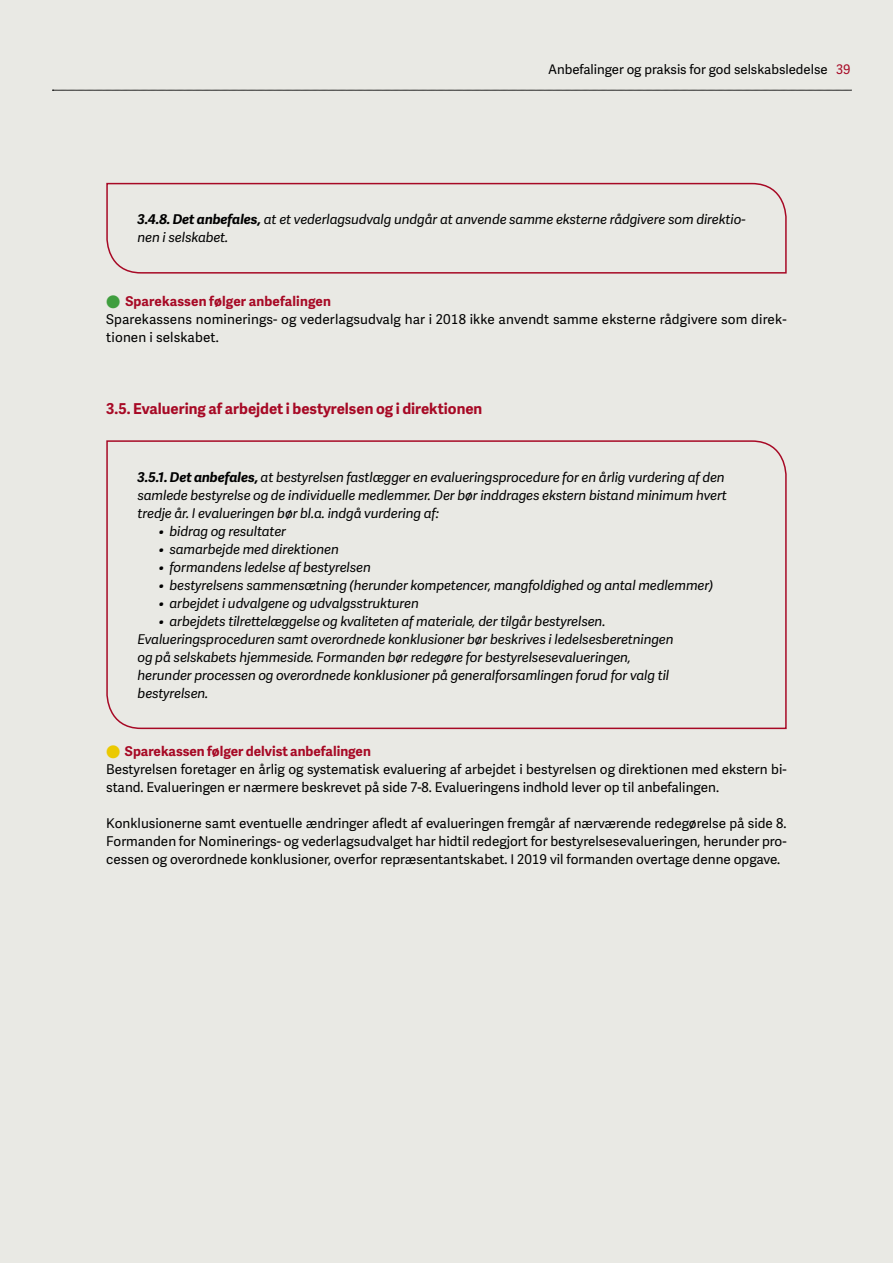
<style>
.page{position:relative;width:893px;height:1263px;background:#e9e9e4}
.page>*{position:absolute;margin:0;border:0;box-sizing:border-box;transform-origin:0 0}
.t1{font:700 15px "Adelle Sans";color:#a70925}
.t2{font:italic 13.5px/18px "Adelle Sans";letter-spacing:-.01em;color:#000}
.t3{font:13.5px/18px "Adelle Sans";color:#000}
.t4{font:13.2px "Adelle Sans";color:#000}
.s1{color:#a70925}
.s2{font-weight:700}
.s3{color:#3f9e3e}
.s4{font-weight:700;color:#a70925}
.s5{color:#ebc900}
</style>
<div class="page">
<svg style="left:106px;top:182px;width:681px;height:92px"></svg>
<svg style="left:106px;top:440px;width:681px;height:290px"></svg>
<svg style="left:52px;top:90px;width:799px;height:1px"></svg>
<p class="t4" style="left:548px;top:60px;width:304px">Anbefalinger og praksis for god selskabsledelse <span class="s1">39</span></p>
<p class="t2" style="left:138px;top:210px;width:610px"><span class="s2">3.4.8. Det anbefales,</span> at et vederlagsudvalg undgår at anvende samme eksterne rådgivere som direktio&shy;nen i selskabet.</p>
<p class="t3" style="left:106px;top:292px;width:682px"><span class="s3">●</span> <span class="s4">Sparekassen følger anbefalingen<br></span>Sparekassens nominerings- og vederlagsudvalg har i 2018 ikke anvendt samme eksterne rådgivere som direk&shy;tionen i selskabet.</p>
<p class="t1" style="left:106px;top:398px;width:378px">3.5. Evaluering af arbejdet i bestyrelsen og i direktionen</p>
<p class="t2" style="left:138px;top:467px;width:591px"><span class="s2">3.5.1. Det anbefales,</span> at bestyrelsen fastlægger en evalueringsprocedure for en årlig vurdering af den samlede bestyrelse og de individuelle medlemmer. Der bør inddrages ekstern bistand minimum hvert tredje år. I evalueringen bør bl.a. indgå vurdering af:</p>
<p class="t2" style="left:159px;top:521px;width:129px">• bidrag og resultater</p>
<p class="t2" style="left:159px;top:539px;width:182px">• samarbejde med direktionen</p>
<p class="t2" style="left:159px;top:557px;width:214px">• formandens ledelse af bestyrelsen</p>
<p class="t2" style="left:159px;top:575px;width:556px">• bestyrelsens sammensætning (herunder kompetencer, mangfoldighed og antal medlemmer)</p>
<p class="t2" style="left:159px;top:593px;width:262px">• arbejdet i udvalgene og udvalgsstrukturen</p>
<p class="t2" style="left:138px;top:611px;width:537px;text-indent:21px">• arbejdets tilrettelæggelse og kvaliteten af materiale, der tilgår bestyrelsen.<br>Evalueringsproceduren samt overordnede konklusioner bør beskrives i ledelsesberetningen og på selskabets hjemmeside. Formanden bør redegøre for bestyrelsesevalueringen, herunder processen og overordnede konklusioner på generalforsamlingen forud for valg til bestyrelsen.</p>
<p class="t3" style="left:106px;top:742px;width:682px"><span class="s5">●</span> <span class="s4">Sparekassen følger delvist anbefalingen<br></span>Bestyrelsen foretager en årlig og systematisk evaluering af arbejdet i bestyrelsen og direktionen med ekstern bi&shy;stand. Evalueringen er nærmere beskrevet på side 7-8. Evalueringens indhold lever op til anbefalingen.</p>
<p class="t3" style="left:106px;top:814px;width:682px;text-align:justify">Konklusionerne samt eventuelle ændringer afledt af evalueringen fremgår af nærværende redegørelse på side 8.<br>Formanden for Nominerings- og vederlagsudvalget har hidtil redegjort for bestyrelsesevalueringen, herunder pro&shy;cessen og overordnede konklusioner, overfor repræsentantskabet. I 2019 vil formanden overtage denne opgave.</p>
</div>
